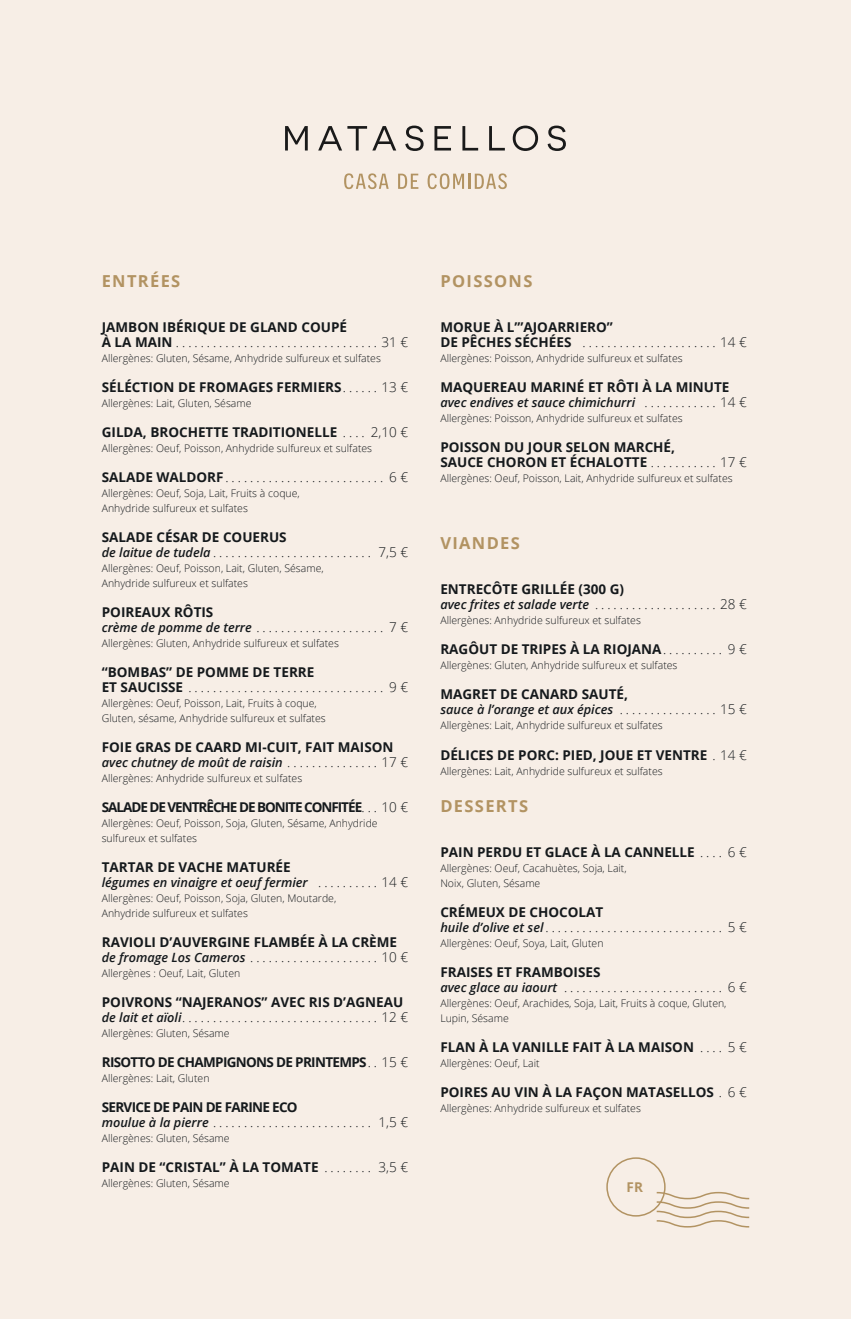
<style>
.page{position:relative;width:851px;height:1319px;background:#fff}
.page>*{position:absolute;margin:0;border:0;box-sizing:border-box;transform-origin:0 0}
.t1{font:700 16.5px "Open Sans";letter-spacing:.08em;color:#b29362}
.t2{font:700 13.5px/15px "Open Sans";color:#15191c}
.t3{font:300 13.5px/15px "Open Sans";color:#15191c}
.t4{font:700 13.5px "Open Sans";letter-spacing:-.075em;color:#15191c}
.t5{font:700 13.5px "Open Sans";letter-spacing:-.05em;color:#15191c}
.t6{font:700 13.5px "Open Sans";color:#b29362}
.t7{font:italic 600 12.75px "Open Sans";color:#15191c}
.t8{font:300 10.5px/15px "Open Sans";color:#15191c}
.s1{font-weight:700}
.s2{font-weight:300}
.s3{font-weight:600;font-style:italic;font-size:12.75px}
.s4{font-weight:300;font-style:normal;font-size:13.5px}
</style>
<div class="page">
<div style="left:0;top:0;width:850px;height:1318px;background:#f7eee6"></div>
<svg style="left:655px;top:1190px;width:95px;height:37px"></svg>
<svg style="left:285px;top:126px;width:23px;height:24px"></svg>
<svg style="left:318px;top:126px;width:78px;height:24px"></svg>
<svg style="left:405px;top:125px;width:18px;height:26px"></svg>
<svg style="left:434px;top:126px;width:17px;height:24px"></svg>
<svg style="left:462px;top:126px;width:16px;height:24px"></svg>
<svg style="left:489px;top:126px;width:16px;height:24px"></svg>
<svg style="left:512px;top:125px;width:26px;height:26px"></svg>
<svg style="left:547px;top:125px;width:19px;height:26px"></svg>
<svg style="left:344px;top:173px;width:44px;height:16px"></svg>
<svg style="left:398px;top:174px;width:20px;height:15px"></svg>
<svg style="left:427px;top:173px;width:79px;height:16px"></svg>
<div style="left:606px;top:1157px;width:59px;height:59px;border:2px solid #b29362;border-radius:50%"></div>
<p class="t1" style="left:102px;top:269px;width:80px">ENTRÉES</p>
<p class="t3" style="left:102px;top:319px;width:308px"><span class="s1">JAMBON IBÉRIQUE DE GLAND COUPÉ<br>À LA MAIN</span>.................................31 €</p>
<p class="t8" style="left:102px;top:350px;width:280px">Allergènes: Gluten, Sésame, Anhydride sulfureux et sulfates</p>
<p class="t2" style="left:102px;top:379px;width:308px">SÉLÉCTION DE FROMAGES FERMIERS<span class="s2">. . . . . . 13 €</span></p>
<p class="t8" style="left:102px;top:395px;width:151px">Allergènes: Lait, Gluten, Sésame</p>
<p class="t2" style="left:102px;top:424px;width:308px">GILDA, BROCHETTE TRADITIONELLE <span class="s2">. . . . 2,10 €</span></p>
<p class="t8" style="left:102px;top:440px;width:272px">Allergènes: Oeuf, Poisson, Anhydride sulfureux et sulfates</p>
<p class="t3" style="left:102px;top:469px;width:308px"><span class="s1">SALADE WALDORF</span>.......................... 6 €</p>
<p class="t8" style="left:102px;top:485px;width:199px">Allergènes: Oeuf, Soja, Lait, Fruits à coque,<br>Anhydride sulfureux et sulfates</p>
<p class="t3" style="left:102px;top:529px;width:308px"><span class="s1">SALADE CÉSAR DE COUERUS<br></span><span class="s3">de laitue de tudela</span>.......................... 7,5 €</p>
<p class="t8" style="left:102px;top:560px;width:223px">Allergènes: Oeuf, Poisson, Lait, Gluten, Sésame,<br>Anhydride sulfureux et sulfates</p>
<p class="t3" style="left:102px;top:604px;width:308px"><span class="s1">POIREAUX RÔTIS<br></span><span class="s3">crème de pomme de terre</span> ..................... 7 €</p>
<p class="t8" style="left:102px;top:635px;width:238px">Allergènes: Gluten, Anhydride sulfureux et sulfates</p>
<p class="t3" style="left:102px;top:664px;width:308px"><span class="s1">“BOMBAS” DE POMME DE TERRE<br>ET SAUCISSE</span> ................................ 9 €</p>
<p class="t8" style="left:102px;top:695px;width:225px">Allergènes: Oeuf, Poisson, Lait, Fruits à coque,<br>Gluten, sésame, Anhydride sulfureux et sulfates</p>
<p class="t2" style="left:102px;top:739px;width:293px">FOIE GRAS DE CAARD MI-CUIT, FAIT MAISON</p>
<p class="t7" style="left:102px;top:753px;width:308px">avec chutney de moût de raisin <span class="s4">. . . . . . . . . . . . . . . 17 €</span></p>
<p class="t8" style="left:102px;top:770px;width:202px">Allergènes: Anhydride sulfureux et sulfates</p>
<p class="t4" style="left:102px;top:797px;width:308px">SALADE DE VENTRÊCHE DE BONITE CONFITÉE<span class="s2">. . . 10 €</span></p>
<p class="t8" style="left:102px;top:815px;width:277px">Allergènes: Oeuf, Poisson, Soja, Gluten, Sésame, Anhydride sulfureux et sulfates</p>
<p class="t2" style="left:102px;top:859px;width:190px">TARTAR DE VACHE MATURÉE</p>
<p class="t7" style="left:102px;top:873px;width:308px">légumes en vinaigre et oeuf fermier <span class="s4">. . . . . . . . . . 14 €</span></p>
<p class="t8" style="left:102px;top:890px;width:236px">Allergènes: Oeuf, Poisson, Soja, Gluten, Moutarde,<br>Anhydride sulfureux et sulfates</p>
<p class="t2" style="left:102px;top:934px;width:308px">RAVIOLI D’AUVERGINE FLAMBÉE À LA CRÈME <span class="s3">de fromage Los Cameros</span> <span class="s2">.....................10 €</span></p>
<p class="t8" style="left:102px;top:965px;width:140px">Allergènes : Oeuf, Lait, Gluten</p>
<p class="t3" style="left:102px;top:994px;width:308px"><span class="s1">POIVRONS “NAJERANOS” AVEC RIS D’AGNEAU </span><span class="s3">de lait et aïoli</span>................................12 €</p>
<p class="t8" style="left:102px;top:1025px;width:129px">Allergènes: Gluten, Sésame</p>
<p class="t5" style="left:102px;top:1052px;width:308px">RISOTTO DE CHAMPIGNONS DE PRINTEMPS<span class="s2">. . 15 €</span></p>
<p class="t8" style="left:102px;top:1070px;width:109px">Allergènes: Lait, Gluten</p>
<p class="t3" style="left:102px;top:1099px;width:308px"><span class="s1">SERVICE DE PAIN DE FARINE ECO<br></span><span class="s3">moulue à la pierre</span> .......................... 1,5 €</p>
<p class="t8" style="left:102px;top:1130px;width:129px">Allergènes: Gluten, Sésame</p>
<p class="t2" style="left:102px;top:1159px;width:308px">PAIN DE “CRISTAL” À LA TOMATE <span class="s2">. . . . . . . . 3,5 €</span></p>
<p class="t8" style="left:102px;top:1175px;width:129px">Allergènes: Gluten, Sésame</p>
<p class="t1" style="left:440px;top:269px;width:94px">POISSONS</p>
<p class="t2" style="left:440px;top:319px;width:308px">MORUE À L’”AJOARRIERO”<br>DE PÊCHES SÉCHÉES <span class="s2">......................14 €</span></p>
<p class="t8" style="left:440px;top:350px;width:244px">Allergènes: Poisson, Anhydride sulfureux et sulfates</p>
<p class="t2" style="left:440px;top:379px;width:290px">MAQUEREAU MARINÉ ET RÔTI À LA MINUTE</p>
<p class="t7" style="left:440px;top:393px;width:308px">avec endives et sauce chimichurri <span class="s4">. . . . . . . . . . . . 14 €</span></p>
<p class="t8" style="left:440px;top:410px;width:244px">Allergènes: Poisson, Anhydride sulfureux et sulfates</p>
<p class="t2" style="left:440px;top:439px;width:308px">POISSON DU JOUR SELON MARCHÉ,<br>SAUCE CHORON ET ÉCHALOTTE <span class="s2">. . . . . . . . . . . 17 €</span></p>
<p class="t8" style="left:440px;top:470px;width:294px">Allergènes: Oeuf, Poisson, Lait, Anhydride sulfureux et sulfates</p>
<p class="t1" style="left:440px;top:531px;width:81px">VIANDES</p>
<p class="t2" style="left:440px;top:581px;width:185px">ENTRECÔTE GRILLÉE (300 G)</p>
<p class="t7" style="left:440px;top:596px;width:308px">avec frites et salade verte <span class="s4">....................28 €</span></p>
<p class="t8" style="left:440px;top:612px;width:202px">Allergènes: Anhydride sulfureux et sulfates</p>
<p class="t2" style="left:440px;top:641px;width:308px">RAGÔUT DE TRIPES À LA RIOJANA<span class="s2">. . . . . . . . . . 9 €</span></p>
<p class="t8" style="left:440px;top:657px;width:238px">Allergènes: Gluten, Anhydride sulfureux et sulfates</p>
<p class="t2" style="left:440px;top:686px;width:189px">MAGRET DE CANARD SAUTÉ,</p>
<p class="t7" style="left:440px;top:701px;width:308px">sauce à l’orange et aux épices <span class="s4">. . . . . . . . . . . . . . . . 15 €</span></p>
<p class="t8" style="left:440px;top:717px;width:224px">Allergènes: Lait, Anhydride sulfureux et sulfates</p>
<p class="t2" style="left:440px;top:746px;width:308px">DÉLICES DE PORC: PIED, JOUE ET VENTRE <span class="s2">. 14 €</span></p>
<p class="t8" style="left:440px;top:762px;width:224px">Allergènes: Lait, Anhydride sulfureux et sulfates</p>
<p class="t1" style="left:440px;top:794px;width:89px">DESSERTS</p>
<p class="t2" style="left:440px;top:844px;width:308px">PAIN PERDU ET GLACE À LA CANNELLE <span class="s2">. . . . 6 €</span></p>
<p class="t8" style="left:440px;top:860px;width:188px">Allergènes: Oeuf, Cacahuètes, Soja, Lait,<br>Noix, Gluten, Sésame</p>
<p class="t3" style="left:440px;top:904px;width:308px"><span class="s1">CRÉMEUX DE CHOCOLAT<br></span><span class="s3">huile d’olive et sel</span>............................. 5 €</p>
<p class="t8" style="left:440px;top:935px;width:165px">Allergènes: Oeuf, Soya, Lait, Gluten</p>
<p class="t3" style="left:440px;top:964px;width:308px"><span class="s1">FRAISES ET FRAMBOISES<br></span><span class="s3">avec glace au iaourt</span> .......................... 6 €</p>
<p class="t8" style="left:440px;top:995px;width:287px">Allergènes: Oeuf, Arachides, Soja, Lait, Fruits à coque, Gluten,<br>Lupin, Sésame</p>
<p class="t2" style="left:440px;top:1039px;width:308px">FLAN À LA VANILLE FAIT À LA MAISON <span class="s2">. . . . 5 €</span></p>
<p class="t8" style="left:440px;top:1055px;width:101px">Allergènes: Oeuf, Lait</p>
<p class="t2" style="left:440px;top:1084px;width:308px">POIRES AU VIN À LA FAÇON MATASELLOS <span class="s2">. 6 €</span></p>
<p class="t8" style="left:440px;top:1100px;width:202px">Allergènes: Anhydride sulfureux et sulfates</p>
<p class="t6" style="left:626px;top:1177px;width:18px">FR</p>
</div>
